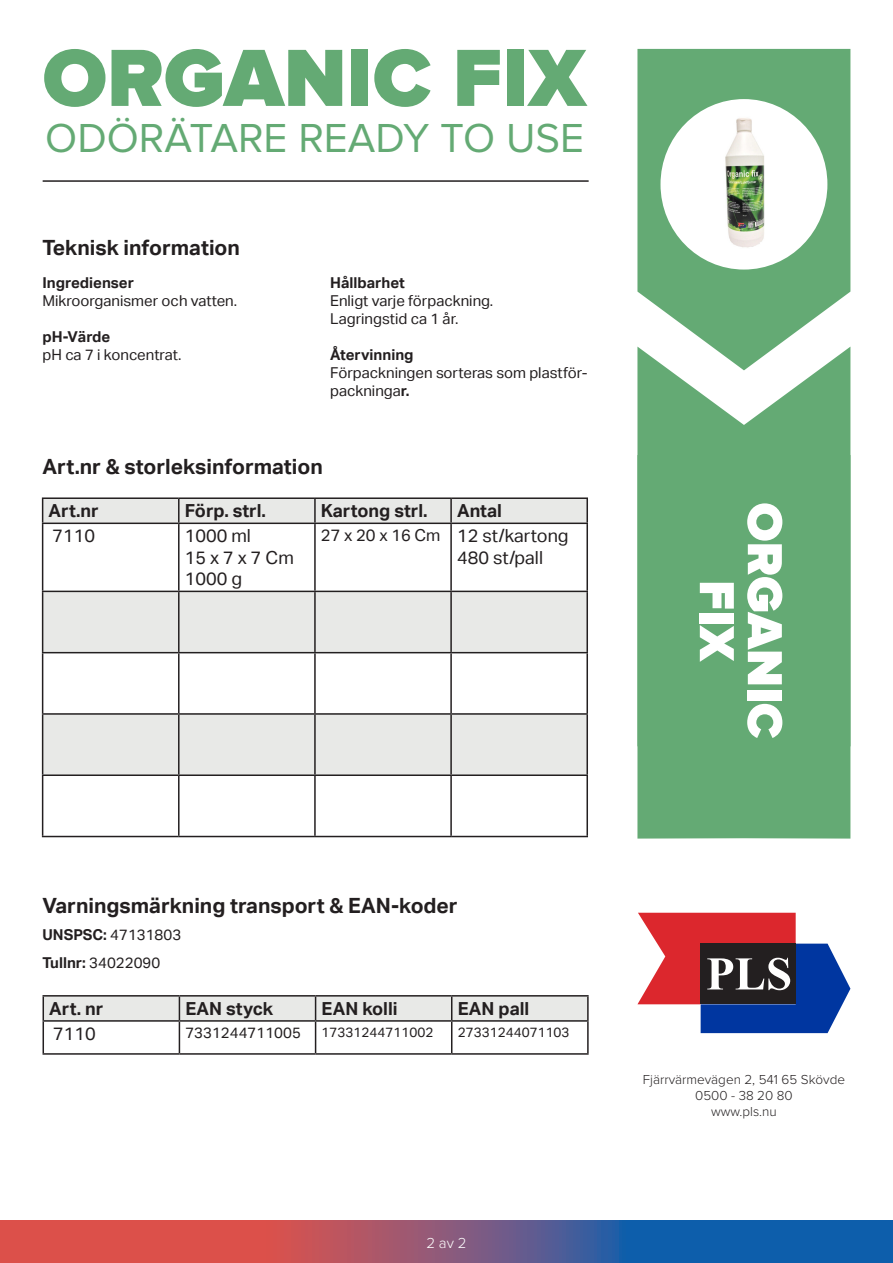
<style>
.page{position:relative;width:893px;height:1263px;background:#fff}
.page>*{position:absolute;margin:0;border:0;box-sizing:border-box;transform-origin:0 0}
.t1{font:900 84px "Proxima Nova";color:#64aa74}
.t2{font:900 51px "Proxima Nova";color:#fff}
.t3{font:42px "Proxima Nova";color:#64aa74}
.t4{font:700 21px "Aktiv Grotesk";color:#231f20}
.t5{font:700 18px "Aktiv Grotesk";color:#231f20}
.t6{font:18px "Aktiv Grotesk";color:#231f20}
.t7{font:16.5px "Aktiv Grotesk";color:#231f20}
.t8{font:15px/18px "Aktiv Grotesk";color:#231f20}
.t9{font:700 15px "Aktiv Grotesk";color:#231f20}
.t10{font:300 15px "Proxima Nova";color:#fff}
.t11{font:300 13.5px "Proxima Nova";color:#231f20}
.t12{font:13.5px "Aktiv Grotesk";color:#231f20}
.s1{font-weight:700}
</style>
<div class="page">
<hr style="left:43px;top:995px;width:136px;height:1px;background:#231f20">
<hr style="left:179px;top:995px;width:137px;height:1px;background:#231f20">
<hr style="left:316px;top:995px;width:136px;height:1px;background:#231f20">
<hr style="left:452px;top:995px;width:137px;height:1px;background:#231f20">
<div style="left:43px;top:996px;width:544px;height:24px;background:#e8e9e7"></div>
<hr style="left:587px;top:996px;width:2px;height:24px;background:#231f20">
<hr style="left:43px;top:1020px;width:136px;height:2px;background:#231f20">
<hr style="left:43px;top:1022px;width:1px;height:31px;background:#231f20">
<hr style="left:179px;top:1020px;width:137px;height:2px;background:#231f20">
<hr style="left:179px;top:1022px;width:1px;height:31px;background:#231f20">
<hr style="left:316px;top:1020px;width:136px;height:2px;background:#231f20">
<hr style="left:315px;top:1022px;width:1px;height:31px;background:#231f20">
<hr style="left:452px;top:1020px;width:137px;height:2px;background:#231f20">
<hr style="left:451px;top:1022px;width:1px;height:31px;background:#231f20">
<hr style="left:587px;top:1022px;width:2px;height:31px;background:#231f20">
<hr style="left:43px;top:1053px;width:136px;height:2px;background:#231f20">
<hr style="left:179px;top:1053px;width:137px;height:2px;background:#231f20">
<hr style="left:316px;top:1053px;width:136px;height:2px;background:#231f20">
<hr style="left:452px;top:1053px;width:137px;height:2px;background:#231f20">
<hr style="left:43px;top:180px;width:546px;height:2px;background:#231f20">
<svg style="left:637px;top:49px;width:213px;height:298px;background:#74b382"></svg>
<div style="left:660px;top:99px;width:167px;height:171px;background:#fff;border-radius:50%"></div>
<svg style="left:0;top:1220px;width:893px;height:43px;background:#7b577a"></svg>
<img style="left:725px;top:118px;width:40px;height:130px">
<div style="left:43px;top:592px;width:543px;height:60px;background:#e8e9e7"></div>
<div style="left:43px;top:715px;width:543px;height:59px;background:#e8e9e7"></div>
<hr style="left:42px;top:497px;width:137px;height:2px;background:#231f20">
<div style="left:42px;top:498px;width:544px;height:25px;background:#e8e9e7"></div>
<hr style="left:179px;top:497px;width:136px;height:2px;background:#231f20">
<hr style="left:178px;top:499px;width:2px;height:24px;background:#231f20">
<hr style="left:315px;top:497px;width:136px;height:2px;background:#231f20">
<hr style="left:314px;top:499px;width:2px;height:24px;background:#231f20">
<hr style="left:451px;top:497px;width:137px;height:2px;background:#231f20">
<hr style="left:450px;top:499px;width:2px;height:24px;background:#231f20">
<hr style="left:586px;top:499px;width:2px;height:24px;background:#231f20">
<hr style="left:42px;top:523px;width:137px;height:1px;background:#231f20">
<hr style="left:42px;top:524px;width:1px;height:67px;background:#231f20">
<hr style="left:179px;top:523px;width:136px;height:1px;background:#231f20">
<hr style="left:178px;top:524px;width:2px;height:67px;background:#231f20">
<hr style="left:315px;top:523px;width:136px;height:1px;background:#231f20">
<hr style="left:314px;top:524px;width:2px;height:67px;background:#231f20">
<hr style="left:451px;top:523px;width:137px;height:1px;background:#231f20">
<hr style="left:450px;top:524px;width:2px;height:67px;background:#231f20">
<hr style="left:586px;top:524px;width:2px;height:67px;background:#231f20">
<hr style="left:42px;top:591px;width:137px;height:1px;background:#231f20">
<hr style="left:42px;top:592px;width:1px;height:60px;background:#231f20">
<hr style="left:179px;top:591px;width:136px;height:1px;background:#231f20">
<hr style="left:178px;top:592px;width:2px;height:60px;background:#231f20">
<hr style="left:315px;top:591px;width:136px;height:1px;background:#231f20">
<hr style="left:314px;top:592px;width:2px;height:60px;background:#231f20">
<hr style="left:451px;top:591px;width:137px;height:1px;background:#231f20">
<hr style="left:450px;top:592px;width:2px;height:60px;background:#231f20">
<hr style="left:586px;top:592px;width:2px;height:60px;background:#231f20">
<hr style="left:42px;top:652px;width:137px;height:1px;background:#231f20">
<hr style="left:42px;top:653px;width:1px;height:60px;background:#231f20">
<hr style="left:179px;top:652px;width:136px;height:1px;background:#231f20">
<hr style="left:178px;top:653px;width:2px;height:60px;background:#231f20">
<hr style="left:315px;top:652px;width:136px;height:1px;background:#231f20">
<hr style="left:314px;top:653px;width:2px;height:60px;background:#231f20">
<hr style="left:451px;top:652px;width:137px;height:1px;background:#231f20">
<hr style="left:450px;top:653px;width:2px;height:60px;background:#231f20">
<hr style="left:586px;top:653px;width:2px;height:60px;background:#231f20">
<hr style="left:42px;top:713px;width:137px;height:2px;background:#231f20">
<hr style="left:42px;top:715px;width:1px;height:59px;background:#231f20">
<hr style="left:179px;top:713px;width:136px;height:2px;background:#231f20">
<hr style="left:178px;top:715px;width:2px;height:59px;background:#231f20">
<hr style="left:315px;top:713px;width:136px;height:2px;background:#231f20">
<hr style="left:314px;top:715px;width:2px;height:59px;background:#231f20">
<hr style="left:451px;top:713px;width:137px;height:2px;background:#231f20">
<hr style="left:450px;top:715px;width:2px;height:59px;background:#231f20">
<hr style="left:586px;top:715px;width:2px;height:59px;background:#231f20">
<hr style="left:42px;top:774px;width:137px;height:2px;background:#231f20">
<hr style="left:42px;top:776px;width:1px;height:60px;background:#231f20">
<hr style="left:179px;top:774px;width:136px;height:2px;background:#231f20">
<hr style="left:178px;top:776px;width:2px;height:60px;background:#231f20">
<hr style="left:315px;top:774px;width:136px;height:2px;background:#231f20">
<hr style="left:314px;top:776px;width:2px;height:60px;background:#231f20">
<hr style="left:451px;top:774px;width:137px;height:2px;background:#231f20">
<hr style="left:450px;top:776px;width:2px;height:60px;background:#231f20">
<hr style="left:586px;top:776px;width:2px;height:60px;background:#231f20">
<hr style="left:42px;top:836px;width:137px;height:1px;background:#231f20">
<hr style="left:179px;top:836px;width:136px;height:1px;background:#231f20">
<hr style="left:315px;top:836px;width:136px;height:1px;background:#231f20">
<hr style="left:451px;top:836px;width:137px;height:1px;background:#231f20">
<svg style="left:637px;top:913px;width:213px;height:120px"></svg>
<svg style="left:637px;top:347px;width:213px;height:108px;fill:#64aa74"></svg>
<div style="left:637px;top:455px;width:213px;height:383px;background:#64aa74"></div>
<p class="t1" style="left:43px;top:29px;width:545px">ORGANIC FIX</p>
<p class="t3" style="left:45px;top:114px;width:540px">ODÖRÄTARE READY TO USE</p>
<p class="t4" style="left:43px;top:235px;width:199px">Teknisk information</p>
<p class="t9" style="left:43px;top:274px;width:93px">Ingredienser</p>
<p class="t8" style="left:43px;top:292px;width:196px">Mikroorganismer och vatten.</p>
<p class="t9" style="left:43px;top:328px;width:69px">pH-Värde</p>
<p class="t8" style="left:43px;top:346px;width:141px">pH ca 7 i koncentrat.</p>
<p class="t9" style="left:330px;top:274px;width:76px">Hållbarhet</p>
<p class="t8" style="left:330px;top:292px;width:165px">Enligt varje förpackning.</p>
<p class="t8" style="left:330px;top:310px;width:130px">Lagringstid ca 1 år.</p>
<p class="t9" style="left:330px;top:346px;width:85px">Återvinning</p>
<p class="t8" style="left:330px;top:364px;width:259px">Förpackningen sorteras som plastför&shy;packninga<span class="s1">r.</span></p>
<p class="t4" style="left:43px;top:455px;width:282px">Art.nr &amp; storleksinformation</p>
<p class="t5" style="left:49px;top:500px;width:52px">Art.nr</p>
<p class="t5" style="left:185px;top:500px;width:83px">Förp. strl.</p>
<p class="t5" style="left:321px;top:500px;width:108px">Kartong strl.</p>
<p class="t5" style="left:457px;top:500px;width:46px">Antal</p>
<p class="t6" style="left:53px;top:525px;width:44px">7110</p>
<p class="t6" style="left:185px;top:525px;width:68px">1000 ml</p>
<p class="t6" style="left:185px;top:547px;width:111px">15 x 7 x 7 Cm</p>
<p class="t6" style="left:185px;top:569px;width:59px">1000 g</p>
<p class="t7" style="left:321px;top:526px;width:121px">27 x 20 x 16 Cm</p>
<p class="t6" style="left:457px;top:525px;width:113px">12 st/kartong</p>
<p class="t6" style="left:457px;top:547px;width:87px">480 st/pall</p>
<p class="t2" style="left:746px;top:580px;width:84px;rotate:90deg">FIX</p>
<p class="t2" style="left:794px;top:502px;width:237px;rotate:90deg">ORGANIC</p>
<p class="t4" style="left:43px;top:893px;width:417px">Varningsmärkning transport &amp; EAN-koder</p>
<p class="t8" style="left:43px;top:926px;width:140px"><span class="s1">UNSPSC:</span> 47131803</p>
<p class="t8" style="left:43px;top:954px;width:119px"><span class="s1">Tullnr:</span> 34022090</p>
<p class="t5" style="left:49px;top:998px;width:56px">Art. nr</p>
<p class="t5" style="left:185px;top:998px;width:89px">EAN styck</p>
<p class="t5" style="left:322px;top:998px;width:78px">EAN kolli</p>
<p class="t5" style="left:458px;top:998px;width:73px">EAN pall</p>
<p class="t6" style="left:53px;top:1023px;width:44px">7110</p>
<p class="t8" style="left:185px;top:1023px;width:117px">7331244711005</p>
<p class="t12" style="left:322px;top:1024px;width:113px">17331244711002</p>
<p class="t12" style="left:458px;top:1024px;width:113px">27331244071103</p>
<p class="t10" style="left:426px;top:1231px;width:42px">2 av 2</p>
<p class="t11" style="left:643px;top:1069px;width:204px">Fjärrvärmevägen 2, 541 65 Skövde</p>
<p class="t11" style="left:695px;top:1086px;width:99px">0500 - 38 20 80</p>
<p class="t11" style="left:711px;top:1102px;width:67px">www.pls.nu</p>
</div>
